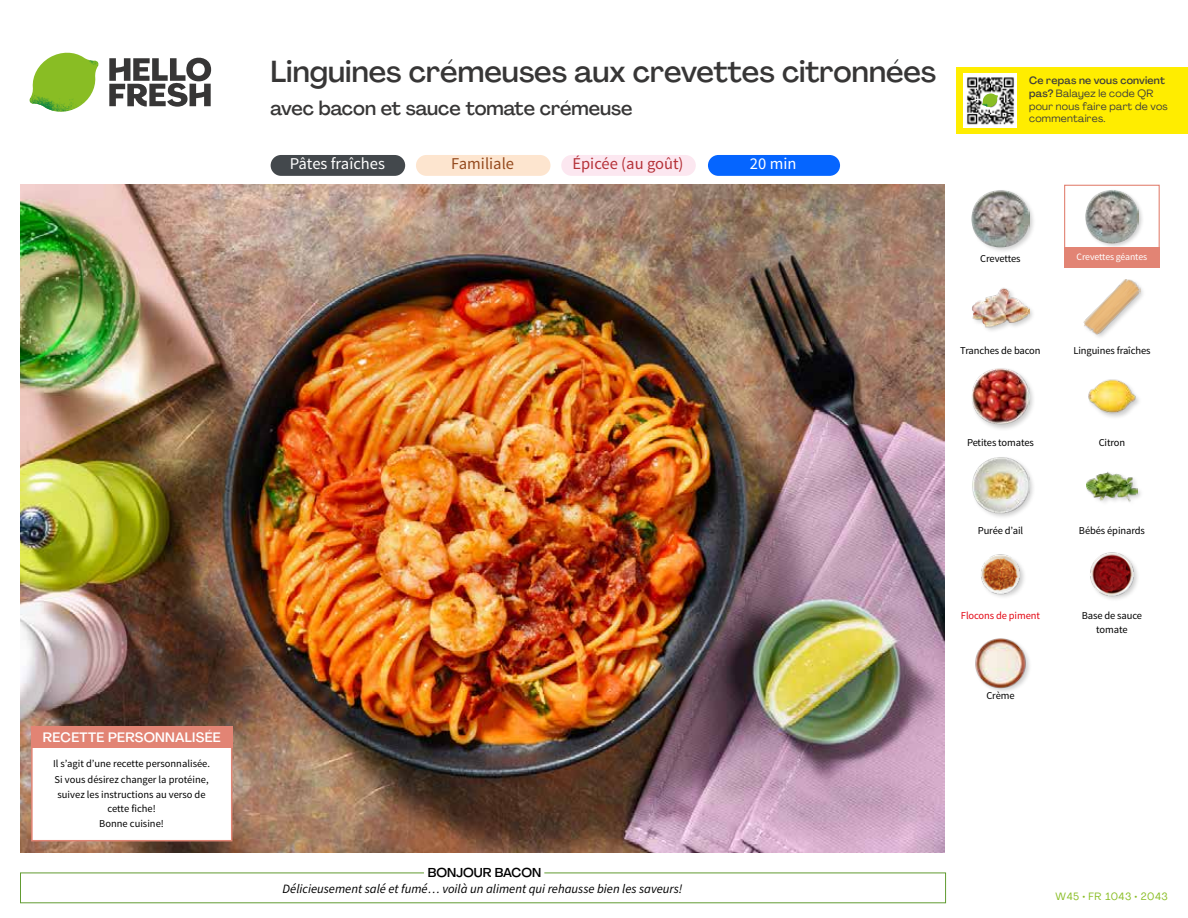
<style>
.page{position:relative;width:1188px;height:918px;background:#fff}
.page>*{position:absolute;margin:0;border:0;box-sizing:border-box;transform-origin:0 0}
.t1{font:500 30px "Agrandir";color:#373636}
.t2{font:500 19.5px "Agrandir";color:#373636}
.t3{font:16.5px "Source Sans Pro";color:#fff}
.t4{font:16.5px "Source Sans Pro";color:#b53138}
.t5{font:16.5px "Source Sans Pro";color:#944a1e}
.t6{font:500 13.5px "Agrandir";letter-spacing:.02em;color:#fff}
.t7{font:italic 12.75px "Source Sans Pro";color:#000}
.t8{font:500 12.75px "Agrandir";color:#000}
.t9{font:10.5px/15.6px "Source Sans Pro";letter-spacing:-.01em;color:#000;text-align:center}
.t10{font:10.5px/12.8px "Agrandir";letter-spacing:.02em;color:#3c3c3b}
.t11{font:10.5px "Source Sans Pro";letter-spacing:-.01em;color:#e30613}
.t12{font:10.5px "Agrandir";letter-spacing:.05em;color:#89bd24}
.t13{font:9.75px "Source Sans Pro";letter-spacing:-.01em;color:#fff}
.s1{font-weight:500}
</style>
<div class="page">
<svg style="left:109px;top:57px;width:102px;height:50px"></svg>
<svg style="left:34px;top:53px;width:62px;height:40px"></svg>
<img style="left:67px;top:53px;width:32px;height:26px">
<img style="left:33px;top:75px;width:59px;height:11px">
<img style="left:29px;top:79px;width:61px;height:33px">
<img style="left:65px;top:86px;width:27px;height:25px">
<img style="left:21px;top:184px;width:924px;height:668px">
<div style="left:561px;top:155px;width:135px;height:21px;background:#fce7f0;border-radius:10px"></div>
<div style="left:271px;top:155px;width:134px;height:21px;background:#43484c;border-radius:10px"></div>
<div style="left:416px;top:155px;width:134px;height:21px;background:#fde5cf;border-radius:10px"></div>
<div style="left:708px;top:155px;width:132px;height:21px;background:#0565ff;border-radius:10px"></div>
<img style="left:975px;top:638px;width:54px;height:54px">
<img style="left:1090px;top:552px;width:48px;height:48px">
<img style="left:981px;top:554px;width:43px;height:43px">
<div style="left:1085px;top:471px;width:59px;height:37px;background:#000;opacity:.2"></div>
<img style="left:1087px;top:471px;width:50px;height:37px">
<div style="left:971px;top:456px;width:64px;height:64px;background:#000;opacity:.2"></div>
<img style="left:972px;top:456px;width:57px;height:58px">
<img style="left:1088px;top:379px;width:51px;height:39px">
<div style="left:971px;top:367px;width:64px;height:64px;background:#000;opacity:.2"></div>
<img style="left:972px;top:368px;width:57px;height:57px">
<img style="left:1083px;top:279px;width:58px;height:57px">
<div style="left:971px;top:287px;width:64px;height:46px;background:#000;opacity:.2"></div>
<img style="left:972px;top:287px;width:57px;height:46px">
<div style="left:1084px;top:189px;width:61px;height:60px;background:#000;opacity:.2"></div>
<img style="left:1085px;top:189px;width:54px;height:54px">
<div style="left:971px;top:189px;width:65px;height:65px;background:#000;opacity:.2"></div>
<img style="left:972px;top:190px;width:57px;height:57px">
<div style="left:1064px;top:185px;width:96px;height:72px;border:1px solid #e28474"></div>
<div style="left:1064px;top:247px;width:96px;height:21px;background:#e28474"></div>
<div style="left:31px;top:726px;width:201px;height:115px;background:#fff;border:2px solid #e28474"></div>
<div style="left:31px;top:726px;width:202px;height:22px;background:#e28474"></div>
<div style="left:956px;top:67px;width:232px;height:67px;background:#ffed00"></div>
<img style="left:964px;top:74px;width:52px;height:54px">
<svg style="left:982px;top:93px;width:16px;height:14px"></svg>
<p class="t6" style="left:43px;top:729px;width:179px">RECETTE PERSONNALISÉE</p>
<p class="t9" style="left:53px;top:756px;width:158px;text-align:left">Il s’agit d’une recette personnalisée.<br>Si vous désirez changer la protéine, suivez les instructions au verso de</p>
<p class="t9" style="left:99px;top:801px;width:66px">cette fiche!<br>Bonne cuisine!</p>
<h1 class="t1" style="left:271px;top:53px;width:667px">Linguines crémeuses aux crevettes citronnées</h1>
<h2 class="t2" style="left:271px;top:96px;width:364px">avec bacon et sauce tomate crémeuse</h2>
<h3 class="t3" style="left:290px;top:154px;width:97px">Pâtes fraîches</h3>
<h3 class="t5" style="left:451px;top:154px;width:64px">Familiale</h3>
<h3 class="t4" style="left:572px;top:154px;width:113px">Épicée (au goût)</h3>
<h3 class="t3" style="left:750px;top:154px;width:48px">20 min</h3>
<p class="t10" style="left:1029px;top:74px;width:140px"><span class="s1">Ce repas ne vous convient pas?</span> Balayez le code QR pour nous faire part de vos commentaires.</p>
<p class="t9" style="left:980px;top:251px;width:42px">Crevettes</p>
<p class="t13" style="left:1077px;top:250px;width:72px">Crevettes géantes</p>
<p class="t9" style="left:960px;top:343px;width:82px">Tranches de bacon</p>
<p class="t9" style="left:1073px;top:343px;width:79px">Linguines fraîches</p>
<p class="t9" style="left:967px;top:435px;width:68px">Petites tomates</p>
<p class="t9" style="left:1099px;top:435px;width:28px">Citron</p>
<p class="t9" style="left:978px;top:522px;width:47px">Purée d’ail</p>
<p class="t9" style="left:1079px;top:522px;width:68px">Bébés épinards</p>
<p class="t11" style="left:961px;top:609px;width:81px">Flocons de piment</p>
<p class="t9" style="left:1082px;top:609px;width:62px;line-height:13.5px">Base de sauce tomate</p>
<p class="t9" style="left:986px;top:688px;width:30px">Crème</p>
<p class="t8" style="left:428px;top:864px;width:115px">BONJOUR BACON</p>
<p class="t7" style="left:283px;top:880px;width:401px">Délicieusement salé et fumé… voilà un aliment qui rehausse bien les saveurs!</p>
<p class="t12" style="left:1056px;top:890px;width:114px">W45 • FR 1043 • 2043</p>
</div>
